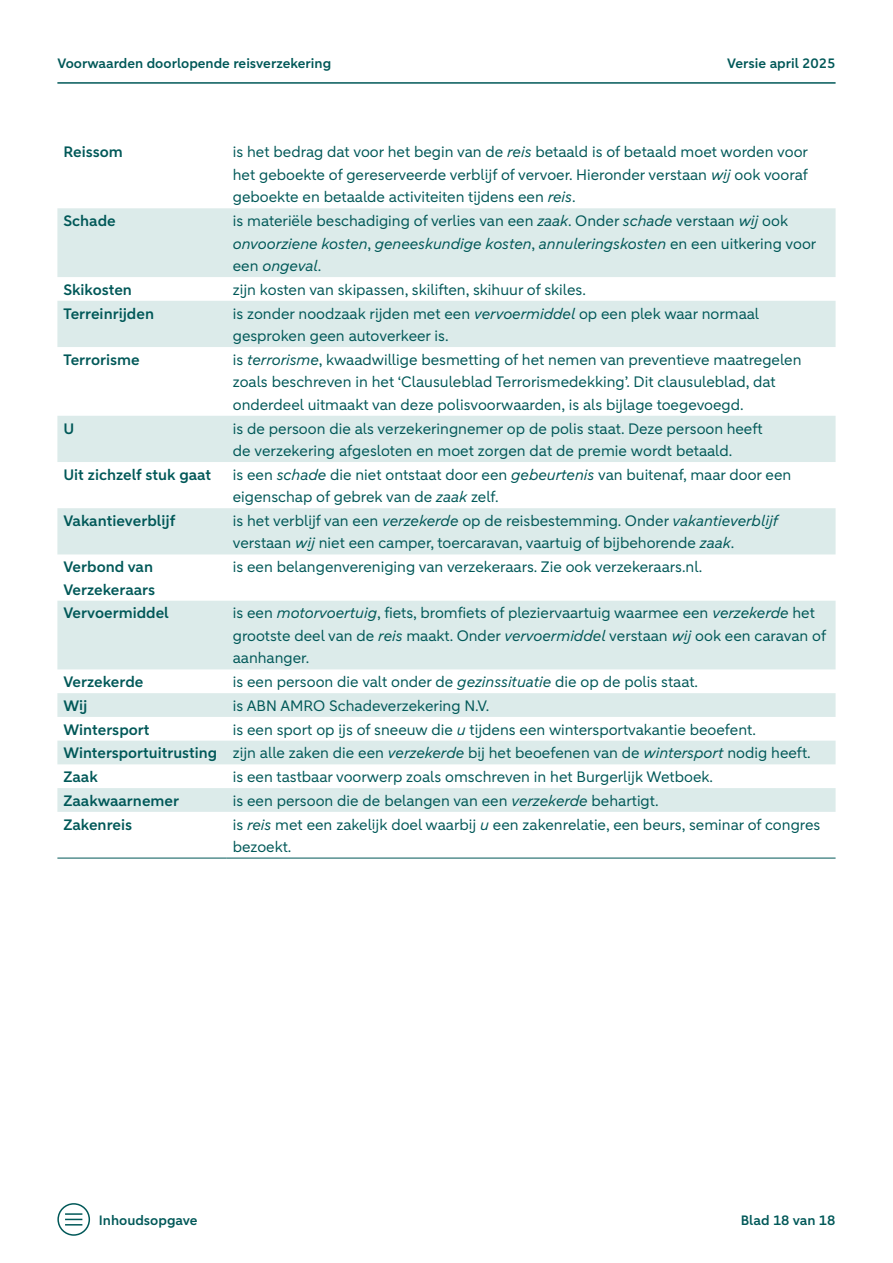
<style>
.page{position:relative;width:893px;height:1263px;background:#fff}
.page>*{position:absolute;margin:0;border:0;box-sizing:border-box;transform-origin:0 0}
.t1{font:15px/22.5px "ABNAMRO Sans";color:#005858}
.t2{font:600 15px/22.5px "ABNAMRO Sans";color:#005858}
.t3{font:600 13.5px "ABNAMRO Sans";color:#005858}
.s1{font-style:italic}
.s2{font-weight:600}
</style>
<div class="page">
<hr style="left:57px;top:82px;width:779px;height:2px;background:#005858">
<svg style="left:65px;top:1213px;width:17px;height:12px"></svg>
<div style="left:57px;top:1203px;width:33px;height:33px;border:2px solid #005858;border-radius:50%"></div>
<svg style="left:57px;top:208px;width:779px;height:604px;fill:#dcebea"></svg>
<hr style="left:57px;top:858px;width:170px;height:1px;background:#005858">
<hr style="left:227px;top:858px;width:609px;height:1px;background:#005858">
<p class="t3" style="left:57px;top:54px;width:275px">Voorwaarden doorlopende reisverzekering</p>
<p class="t3" style="left:727px;top:54px;width:110px">Versie april 2025</p>
<p class="t2" style="left:63px;top:141px;width:61px">Reissom</p>
<p class="t1" style="left:233px;top:141px;width:577px;text-align:justify">is het bedrag dat voor het begin van de <span class="s1">reis</span> betaald is of betaald moet worden voor het geboekte of gereserveerde verblijf of vervoer. Hieronder verstaan <span class="s1">wij</span> ook vooraf geboekte en betaalde activiteiten tijdens een <span class="s1">reis</span>.</p>
<p class="t2" style="left:63px;top:210px;width:54px">Schade</p>
<p class="t1" style="left:233px;top:210px;width:585px">is materiële beschadiging of verlies van een <span class="s1">zaak</span>. Onder <span class="s1">schade</span> verstaan <span class="s1">wij</span> ook <span class="s1">onvoorziene kosten</span>, <span class="s1">geneeskundige kosten</span>, <span class="s1">annuleringskosten</span> en een uitkering voor een <span class="s1">ongeval</span>.</p>
<p class="t2" style="left:63px;top:279px;width:70px">Skikosten</p>
<p class="t1" style="left:233px;top:279px;width:355px">zijn kosten van skipassen, skiliften, skihuur of skiles.</p>
<p class="t2" style="left:63px;top:302px;width:92px">Terreinrijden</p>
<p class="t1" style="left:233px;top:302px;width:528px">is zonder noodzaak rijden met een <span class="s1">vervoermiddel</span> op een plek waar normaal gesproken geen autoverkeer is.</p>
<p class="t2" style="left:63px;top:349px;width:78px">Terrorisme</p>
<p class="t1" style="left:233px;top:349px;width:570px">is <span class="s1">terrorisme</span>, kwaadwillige besmetting of het nemen van preventieve maatregelen zoals beschreven in het ‘Clausuleblad Terrorismedekking’. Dit clausuleblad, dat onderdeel uitmaakt van deze polisvoorwaarden, is als bijlage toegevoegd.</p>
<p class="t2" style="left:63px;top:417px;width:12px">U</p>
<p class="t1" style="left:233px;top:417px;width:531px">is de persoon die als verzekeringnemer op de polis staat. Deze persoon heeft de verzekering afgesloten en moet zorgen dat de premie wordt betaald.</p>
<p class="t2" style="left:63px;top:464px;width:149px">Uit zichzelf stuk gaat</p>
<p class="t1" style="left:233px;top:464px;width:560px">is een <span class="s1">schade</span> die niet ontstaat door een <span class="s1">gebeurtenis</span> van buitenaf, maar door een eigenschap of gebrek van de <span class="s1">zaak</span> zelf.</p>
<p class="t2" style="left:63px;top:510px;width:113px">Vakantieverblijf</p>
<p class="t1" style="left:233px;top:510px;width:547px">is het verblijf van een <span class="s1">verzekerde</span> op de reisbestemming. Onder <span class="s1">vakantieverblijf </span>verstaan <span class="s1">wij</span> niet een camper, toercaravan, vaartuig of bijbehorende <span class="s1">zaak</span>.</p>
<p class="t2" style="left:63px;top:556px;width:93px">Verbond van<br>Verzekeraars</p>
<p class="t1" style="left:233px;top:556px;width:471px">is een belangenvereniging van verzekeraars. Zie ook verzekeraars.nl.</p>
<p class="t2" style="left:63px;top:602px;width:107px">Vervoermiddel</p>
<p class="t1" style="left:233px;top:602px;width:595px">is een <span class="s1">motorvoertuig</span>, fiets, bromfiets of pleziervaartuig waarmee een <span class="s1">verzekerde</span> het grootste deel van de <span class="s1">reis</span> maakt. Onder <span class="s1">vervoermiddel</span> verstaan <span class="s1">wij</span> ook een caravan of aanhanger.</p>
<p class="t2" style="left:63px;top:671px;width:82px">Verzekerde</p>
<p class="t1" style="left:233px;top:671px;width:467px">is een persoon die valt onder de <span class="s1">gezinssituatie</span> die op de polis staat.</p>
<p class="t2" style="left:63px;top:695px;width:26px">Wij</p>
<p class="t1" style="left:233px;top:695px;width:258px">is ABN AMRO Schadeverzekering N.V.</p>
<p class="t2" style="left:63px;top:718px;width:88px">Wintersport</p>
<p class="t1" style="left:63px;top:718px;width:749px;line-height:23.7px;text-indent:169px">is een sport op ijs of sneeuw die <span class="s1">u</span> tijdens een wintersportvakantie beoefent.<br><span class="s2">Wintersportuitrusting</span> zijn alle zaken die een <span class="s1">verzekerde</span> bij het beoefenen van de <span class="s1">wintersport</span> nodig heeft.<br><span class="s2">Zaak</span></p>
<p class="t1" style="left:233px;top:766px;width:482px">is een tastbaar voorwerp zoals omschreven in het Burgerlijk Wetboek.</p>
<p class="t2" style="left:63px;top:790px;width:117px">Zaakwaarnemer</p>
<p class="t1" style="left:233px;top:790px;width:427px">is een persoon die de belangen van een <span class="s1">verzekerde</span> behartigt.</p>
<p class="t2" style="left:63px;top:813px;width:70px">Zakenreis</p>
<p class="t1" style="left:233px;top:813px;width:589px">is <span class="s1">reis</span> met een zakelijk doel waarbij <span class="s1">u</span> een zakenrelatie, een beurs, seminar of congres bezoekt.</p>
<p class="t3" style="left:99px;top:1211px;width:100px">Inhoudsopgave</p>
<p class="t3" style="left:741px;top:1211px;width:96px">Blad 18 van 18</p>
</div>
